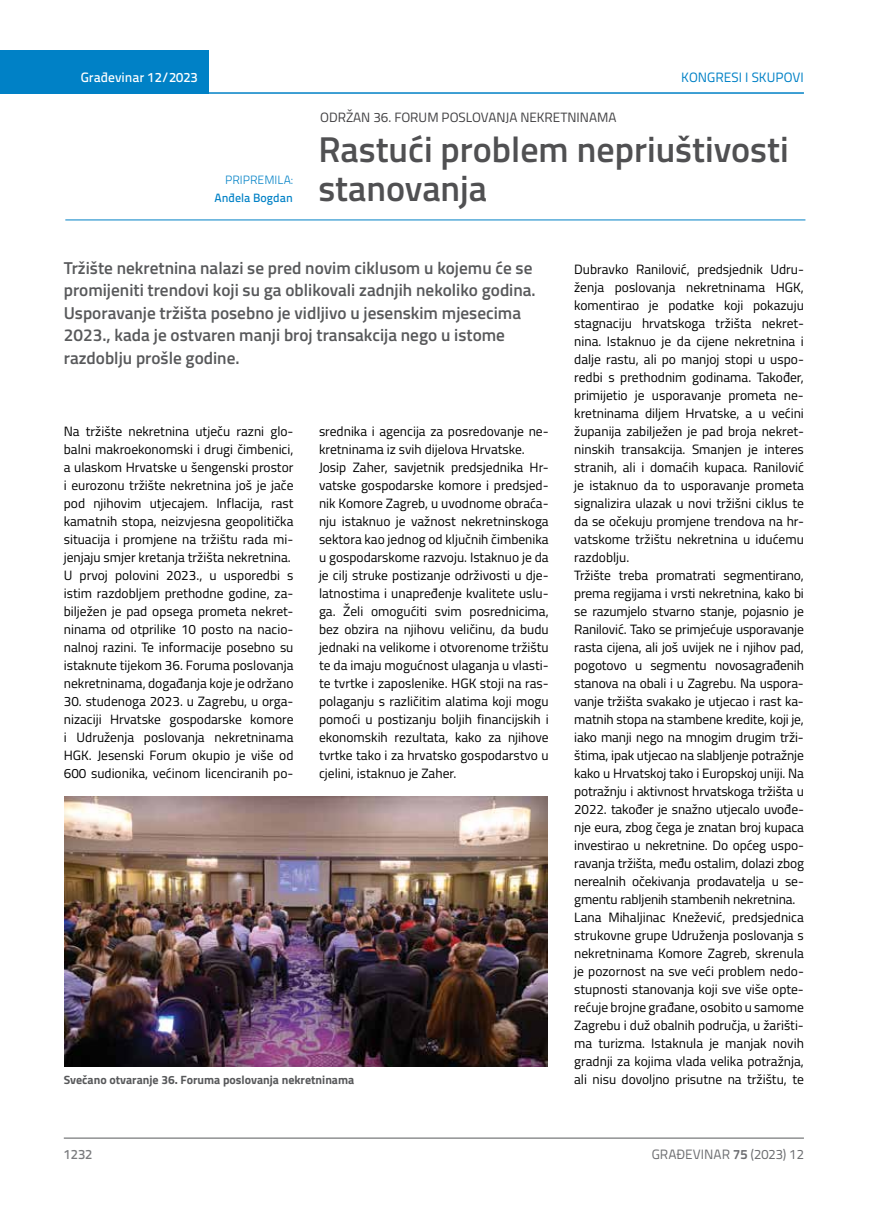
<style>
.page{position:relative;width:872px;height:1212px;background:#fff}
.page>*{position:absolute;margin:0;border:0;box-sizing:border-box;transform-origin:0 0}
.t1{font:600 36px/39px "Titillium";color:#505052}
.t2{font:600 17.25px/22.5px "Titillium";color:#58595b}
.t3{font:13.5px/18px "Titillium";color:#000}
.t4{font:13.5px "Titillium";color:#414042}
.t5{font:13.5px "Titillium Text 22 L";color:#6d6e71}
.t6{font:500 13.5px "Titillium Text 22 L";color:#fff}
.t7{font:13.5px "Titillium Text 22 L";color:#0081c6}
.t8{font:500 13.5px "Titillium Text 22 L";color:#797a7d}
.t9{font:700 12px "Titillium";color:#58595b}
.t10{font:500 12px "Titillium Text 22 L";color:#0081c6}
.t11{font:300 12px "Titillium Text 22 L";color:#0081c6}
.s1{font-weight:700}
</style>
<div class="page">
<div style="left:0;top:50px;width:208px;height:44px;background:#0081c6"></div>
<hr style="left:0;top:92px;width:804px;height:2px;background:#0081c6">
<hr style="left:64px;top:1138px;width:740px;height:1px;background:#58595b">
<hr style="left:65px;top:220px;width:740px;height:1px;background:#0081c6">
<img style="left:65px;top:796px;width:483px;height:270px">
<p class="t6" style="left:81px;top:67px;width:118px">Građevinar 12/2023</p>
<p class="t7" style="left:681px;top:68px;width:124px">KONGRESI I SKUPOVI</p>
<p class="t4" style="left:320px;top:107px;width:298px">ODRŽAN 36. FORUM POSLOVANJA NEKRETNINAMA</p>
<p class="t11" style="left:225px;top:171px;width:69px">PRIPREMILA:</p>
<p class="t10" style="left:214px;top:188px;width:80px">Anđela Bogdan</p>
<h1 class="t1" style="left:318px;top:128px;width:472px">Rastući problem nepriuštivosti stanovanja</h1>
<p class="t2" style="left:64px;top:256px;width:473px">Tržište nekretnina nalazi se pred novim ciklusom u kojemu će se promijeniti trendovi koji su ga oblikovali zadnjih nekoliko godina.<br>Usporavanje tržišta posebno je vidljivo u jesenskim mjesecima 2023., kada je ostvaren manji broj transakcija nego u istome razdoblju prošle godine.</p>
<p class="t3" style="left:64px;top:421px;width:231px">Na tržište nekretnina utječu razni glo&shy;balni makroekonomski i drugi čimbenici, a ulaskom Hrvatske u šengenski prostor i eurozonu tržište nekretnina još je jače pod njihovim utjecajem. Inflacija, rast kamatnih stopa, neizvjesna geopolitička situacija i promjene na tržištu rada mi&shy;jenjaju smjer kretanja tržišta nekretnina.<br>U prvoj polovini 2023., u usporedbi s istim razdobljem prethodne godine, za&shy;bilježen je pad opsega prometa nekret&shy;ninama od otprilike 10 posto na nacio&shy;nalnoj razini. Te informacije posebno su istaknute tijekom 36. Foruma poslovanja nekretninama, događanja koje je održano</p>
<p class="t3" style="left:64px;top:692px;width:231px;text-align:justify">30. studenoga 2023. u Zagrebu, u orga&shy;nizaciji Hrvatske gospodarske komore i Udruženja poslovanja nekretninama HGK. Jesenski Forum okupio je više od 600 sudionika, većinom licenciranih po-</p>
<p class="t3" style="left:319px;top:421px;width:231px">srednika i agencija za posredovanje ne&shy;kretninama iz svih dijelova Hrvatske.<br>Josip Zaher, savjetnik predsjednika Hr&shy;vatske gospodarske komore i predsjed&shy;nik Komore Zagreb, u uvodnome obraća&shy;nju istaknuo je važnost nekretninskoga sektora kao jednog od ključnih čimbenika u gospodarskome razvoju. Istaknuo je da je cilj struke postizanje održivosti u dje&shy;latnostima i unapređenje kvalitete uslu&shy;ga. Želi omogućiti svim posrednicima, bez obzira na njihovu veličinu, da budu jednaki na velikome i otvorenome tržištu te da imaju mogućnost ulaganja u vlasti&shy;te tvrtke i zaposlenike. HGK stoji na ras&shy;polaganju s različitim alatima koji mogu pomoći u postizanju boljih financijskih i ekonomskih rezultata, kako za njihove tvrtke tako i za hrvatsko gospodarstvo u cjelini, istaknuo je Zaher.</p>
<p class="t9" style="left:64px;top:1071px;width:292px">Svečano otvaranje 36. Foruma poslovanja nekretninama</p>
<p class="t3" style="left:574px;top:259px;width:231px">Dubravko Ranilović, predsjednik Udru&shy;ženja poslovanja nekretninama HGK, komentirao je podatke koji pokazuju stagnaciju hrvatskoga tržišta nekret&shy;nina. Istaknuo je da cijene nekretnina i dalje rastu, ali po manjoj stopi u uspo&shy;redbi s prethodnim godinama. Također, primijetio je usporavanje prometa ne&shy;kretninama diljem Hrvatske, a u većini županija zabilježen je pad broja nekret&shy;ninskih transakcija. Smanjen je interes stranih, ali i domaćih kupaca. Ranilović je istaknuo da to usporavanje prometa signalizira ulazak u novi tržišni ciklus te da se očekuju promjene trendova na hr&shy;vatskome tržištu nekretnina u idućemu razdoblju.<br>Tržište treba promatrati segmentirano, prema regijama i vrsti nekretnina, kako bi se razumjelo stvarno stanje, pojasnio je Ranilović. Tako se primjećuje usporavanje rasta cijena, ali još uvijek ne i njihov pad, pogotovo u segmentu novosagrađenih stanova na obali i u Zagrebu. Na uspora&shy;vanje tržišta svakako je utjecao i rast ka&shy;matnih stopa na stambene kredite, koji je, iako manji nego na mnogim drugim trži&shy;štima, ipak utjecao na slabljenje potražnje kako u Hrvatskoj tako i Europskoj uniji. Na potražnju i aktivnost hrvatskoga tržišta u 2022. također je snažno utjecalo uvođe&shy;nje eura, zbog čega je znatan broj kupaca investirao u nekretnine. Do općeg uspo&shy;ravanja tržišta, među ostalim, dolazi zbog nerealnih očekivanja prodavatelja u se&shy;gmentu rabljenih stambenih nekretnina.<br>Lana Mihaljinac Knežević, predsjednica strukovne grupe Udruženja poslovanja s nekretninama Komore Zagreb, skrenula je pozornost na sve veći problem nedo&shy;stupnosti stanovanja koji sve više opte&shy;rećuje brojne građane, osobito u samome Zagrebu i duž obalnih područja, u žarišti&shy;ma turizma. Istaknula je manjak novih gradnji za kojima vlada velika potražnja, ali nisu dovoljno prisutne na tržištu, te</p>
<p class="t8" style="left:64px;top:1144px;width:30px">1232</p>
<p class="t5" style="left:652px;top:1144px;width:154px">GRAĐEVINAR <span class="s1">75</span> (2023) 12</p>
</div>
